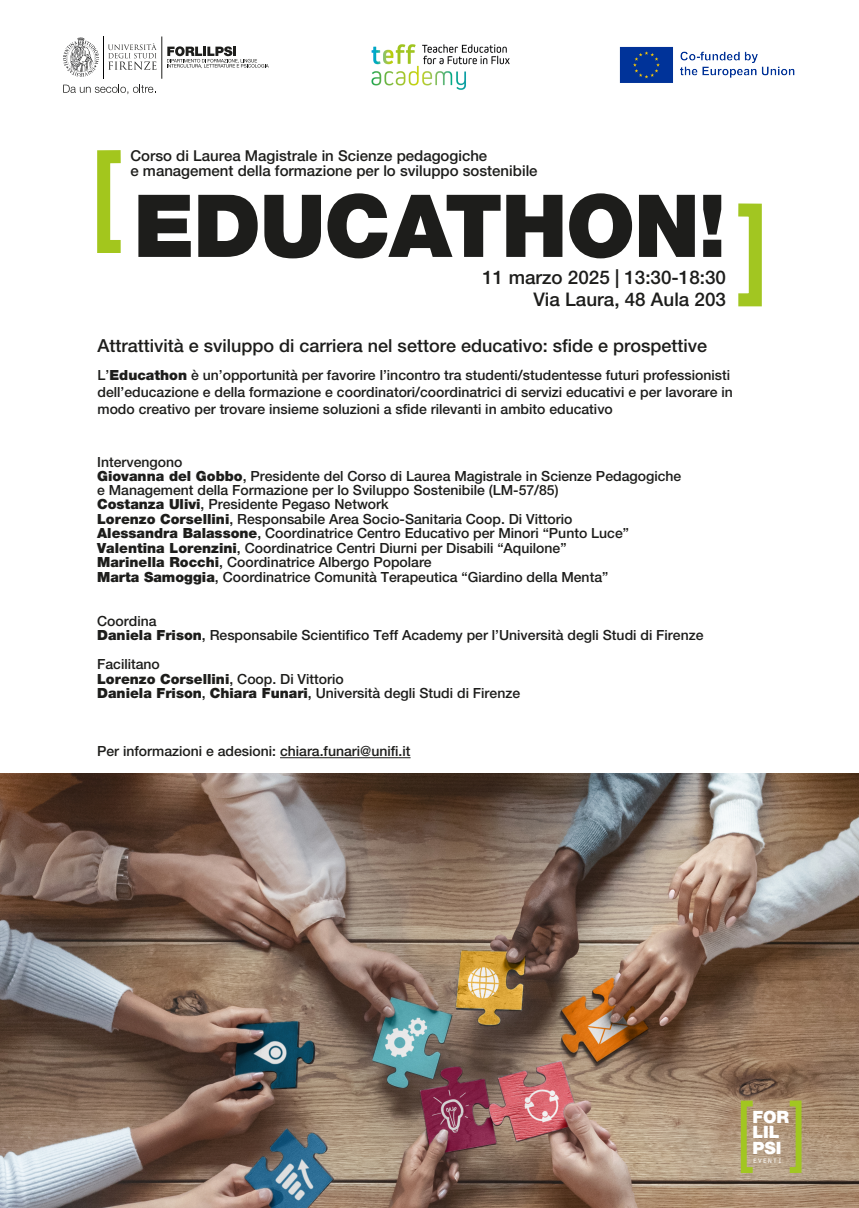
<style>
.page{position:relative;width:859px;height:1208px;background:#fff}
.page>*{position:absolute;margin:0;border:0;box-sizing:border-box;transform-origin:0 0}
.Normale{font:900 86.9px "Helvetica Neue LT Pro";letter-spacing:-.015em;color:#1d1d1b}
.t1{font:500 18.8px "Helvetica Neue LT Pro";color:#1d1d1b}
.t2{font:500 18px "Helvetica Neue LT Pro";color:#1d1d1b}
.t3{font:900 17px "Helvetica Neue LT Pro";color:#fff}
.t4{font:500 15px/15px "Helvetica Neue LT Pro";color:#1d1d1b}
.t5{font:500 14px/14.3px "Helvetica Neue LT Pro";color:#1d1d1b}
.Normale-2{font:8.4px "Orator Std";color:#fff}
.s1{font-weight:900}
</style>
<div class="page">
<div style="left:732px;top:203px;width:30px;height:103px;border:13px solid #a2c621"></div>
<div style="left:97px;top:150px;width:30px;height:103px;border:13px solid #a3c61d"></div>
<hr style="left:103px;top:36px;width:1px;height:43px;background:#020203">
<svg style="left:108px;top:43px;width:49px;height:27px"></svg>
<svg style="left:63px;top:37px;width:36px;height:40px"></svg>
<svg style="left:63px;top:85px;width:93px;height:9px"></svg>
<hr style="left:162px;top:36px;width:1px;height:43px;background:#1d1d1b">
<svg style="left:167px;top:46px;width:102px;height:22px"></svg>
<img style="left:371px;top:44px;width:139px;height:46px">
<img style="left:619px;top:46px;width:176px;height:37px">
<img style="left:0;top:773px;width:859px;height:435px">
<div style="left:787px;top:1100px;width:14px;height:73px;border:6px solid #a2c621"></div>
<div style="left:741px;top:1100px;width:15px;height:73px;border:6px solid #a2c621"></div>
<hr style="left:280px;top:757px;width:131px;height:1px;background:#1d1d1b">
<p class="t4" style="left:130px;top:148px;width:409px">Corso di Laurea Magistrale in Scienze pedagogiche<br>e management della formazione per lo sviluppo sostenibile</p>
<p class="Normale" style="left:133px;top:174px;width:594px">EDUCATHON!</p>
<p class="t1" style="left:482px;top:266px;width:245px">11 marzo 2025 | 13:30-18:30</p>
<p class="t1" style="left:533px;top:288px;width:194px">Via Laura, 48 Aula 203</p>
<p class="t2" style="left:97px;top:335px;width:611px">Attrattività e sviluppo di carriera nel settore educativo: sfide e prospettive</p>
<p class="t5" style="left:97px;top:366px;width:637px;line-height:16.8px">L’<span class="s1">Educathon</span> è un’opportunità per favorire l’incontro tra studenti/studentesse futuri professionisti dell’educazione e della formazione e coordinatori/coordinatrici di servizi educativi e per lavorare in modo creativo per trovare insieme soluzioni a sfide rilevanti in ambito educativo</p>
<p class="t5" style="left:97px;top:455px;width:586px">Intervengono<br><span class="s1">Giovanna del Gobbo</span>, Presidente del Corso di Laurea Magistrale in Scienze Pedagogiche e Management della Formazione per lo Sviluppo Sostenibile (LM-57/85)<br><span class="s1">Costanza Ulivi</span>, Presidente Pegaso Network<br><span class="s1">Lorenzo Corsellini</span>, Responsabile Area Socio-Sanitaria Coop. Di Vittorio<br><span class="s1">Alessandra Balassone</span>, Coordinatrice Centro Educativo per Minori “Punto Luce” <span class="s1">Valentina Lorenzini</span>, Coordinatrice Centri Diurni per Disabili “Aquilone”<br><span class="s1">Marinella Rocchi</span>, Coordinatrice Albergo Popolare<br><span class="s1">Marta Samoggia</span>, Coordinatrice Comunità Terapeutica “Giardino della Menta”</p>
<p class="t5" style="left:97px;top:613px;width:608px;line-height:14.6px">Coordina<br><span class="s1">Daniela Frison</span>, Responsabile Scientifico Teff Academy per l’Università degli Studi di Firenze</p>
<p class="t5" style="left:97px;top:657px;width:424px">Facilitano<br><span class="s1">Lorenzo Corsellini</span>, Coop. Di Vittorio<br><span class="s1">Daniela Frison</span>, <span class="s1">Chiara Funari</span>, Università degli Studi di Firenze</p>
<p class="t5" style="left:97px;top:743px;width:315px">Per informazioni e adesioni: chiara.funari@unifi.it</p>
<p class="t3" style="left:752px;top:1106px;width:38px">FOR</p>
<p class="t3" style="left:752px;top:1122px;width:29px">LIL</p>
<p class="t3" style="left:752px;top:1138px;width:30px">PSI</p>
<p class="Normale-2" style="left:752px;top:1154px;width:32px">eventi</p>
</div>
